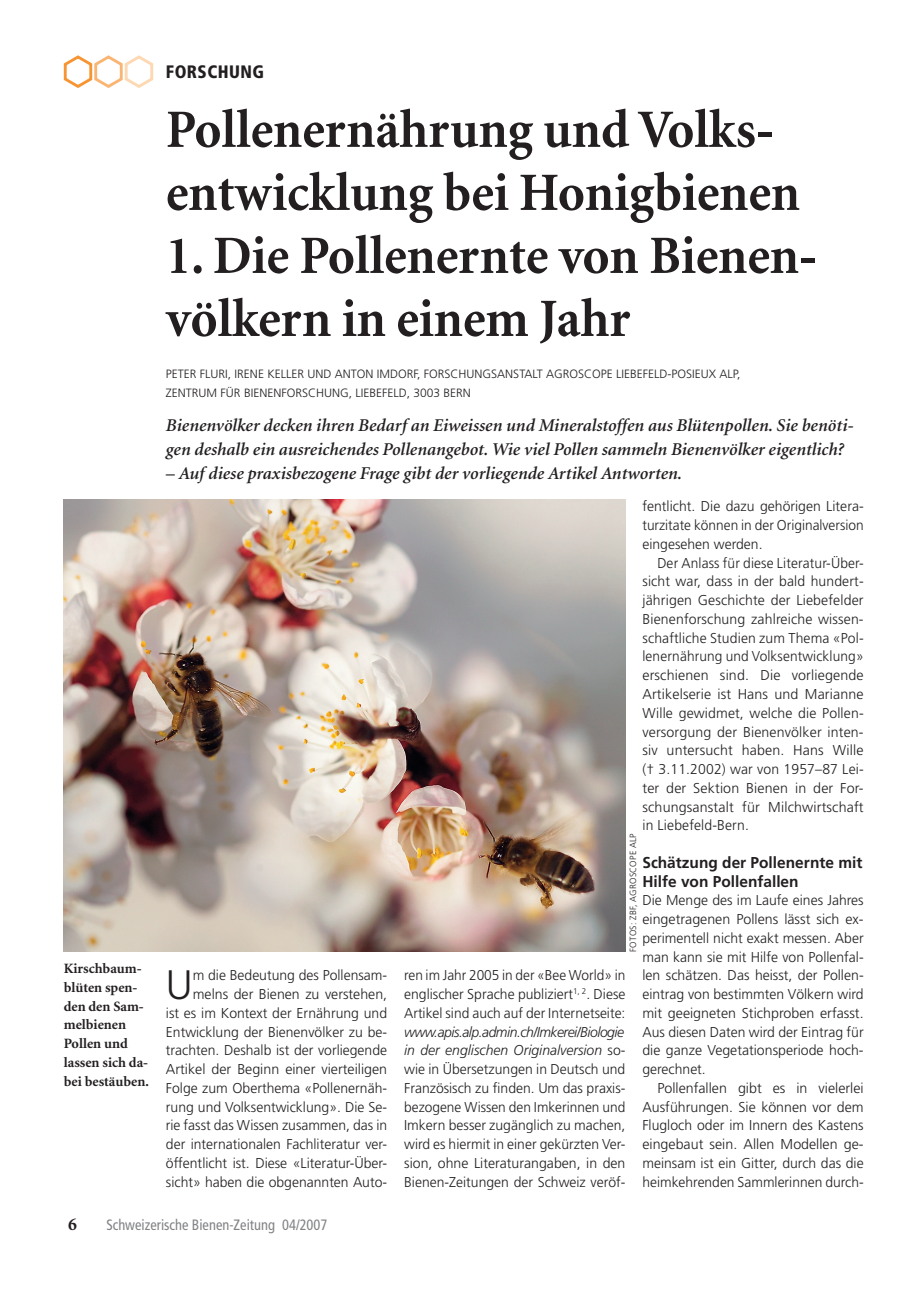
<style>
.page{position:relative;width:919px;height:1289px;background:#fff}
.page>*{position:absolute;margin:0;border:0;box-sizing:border-box;transform-origin:0 0}
.t1{font:700 54px/63px "Minion";color:#231f20;scale:.96 1}
.t2{font:300 41.1px "Frutiger";color:#231f20}
.t3{font:italic 600 18px/24px "Minion";color:#231f20}
.t4{font:900 condensed 18px "Frutiger";letter-spacing:.025em;color:#231f20;scale:.96 1}
.t5{font:700 15.75px/18.8px "Frutiger";color:#231f20}
.t6{font:condensed 15px "Frutiger";color:#808285;scale:.96 1}
.t7{font:300 14.25px/18.8px "Frutiger";color:#231f20;text-align:justify}
.t8{font:300 14.25px/18.8px "Frutiger";color:#231f20;text-align:justify;scale:.96 1}
.t9{font:700 14.25px/18.8px "Minion";color:#231f20}
.t10{font:300 12px "Frutiger";color:#231f20}
.t11{font:300 9px "Frutiger";letter-spacing:.025em;color:#231f20}
.s1{font-style:italic}
</style>
<div class="page">
<img style="left:64px;top:499px;width:561px;height:452px">
<svg style="left:63px;top:55px;width:91px;height:33px"></svg>
<p class="t4" style="left:166px;top:61px;width:103px">FORSCHUNG</p>
<p class="t9" style="left:64px;top:959px;width:87px">Kirschbaum&shy;blüten spen&shy;den den Sam&shy;melbienen<br>Pollen und lassen sich da&shy;bei bestäuben.</p>
<h1 class="t1" style="left:166px;top:99px;width:662px">Pollenernährung und Volks&shy;entwicklung bei Honigbienen</h1>
<h1 class="t1" style="left:166px;top:225px;width:679px">1. Die Pollenernte von Bienen&shy;völkern in einem Jahr</h1>
<p class="t10" style="left:166px;top:367px;width:287px">Peter Flu ri, Irene Keller u nd Anton Imdorf, Forschu</p>
<p class="t10" style="left:474px;top:367px;width:267px">ngsanstalt Ag rosc ope Liebefeld-Posieux ALP,</p>
<p class="t10" style="left:166px;top:386px;width:145px">Zentrum für Bienenforschu</p>
<p class="t10" style="left:332px;top:386px;width:140px">ng, Liebefeld, 3003 Bern</p>
<p class="t3" style="left:166px;top:414px;width:689px">Bienenvölker decken ihren Bedarf an Eiweissen und Mineralstoffen aus Blütenpollen. Sie benöti&shy;gen deshalb ein ausreichendes Pollenangebot. Wie viel Pollen sammeln Bienenvölker eigentlich?</p>
<p class="t3" style="left:166px;top:462px;width:518px">– Auf diese praxisbezogene Frage gibt der vorliegende Artikel Antworten.</p>
<p class="t7" style="left:642px;top:497px;width:223px">fentlicht. Die dazu gehörigen Litera&shy;turzitate können in der Originalversion eingesehen werden.</p>
<p class="t7" style="left:642px;top:553px;width:223px;text-indent:15px">Der Anlass für diese Literatur-Ü ber&shy;sicht war, dass in der bald hundert&shy;jährigen Geschichte der Liebefelder Bienenforschung zahlreiche wissen&shy;schaftliche Studien zum Thema «Pol&shy;lenernährung und Volksentwicklung» erschienen sind. Die vorliegende Artikelserie ist Hans und Marianne Wille gewidmet, welche die Pollen&shy;versorgung der Bienenvölker inten&shy;siv untersucht haben. Hans Wille († 3.11.2002) war von 1957–87 Lei&shy;ter der Sektion Bienen in der For&shy;schungsanstalt für Milchwirtschaft in Liebefeld-Bern.</p>
<p class="t5" style="left:642px;top:853px;width:221px">Schätzung der Pollenernte mit<br>Hilfe von Pollenfallen</p>
<p class="t7" style="left:642px;top:891px;width:223px">Die Menge des im Laufe eines Jahres eingetragenen Pollens lässt sich ex&shy;perimentell nicht exakt messen. Aber man kann sie mit Hilfe von Pollenfal&shy;len schätzen. Das heisst, der Pollen&shy;eintrag von bestimmten Völkern wird mit geeigneten Stichproben erfasst.<br>Aus diesen Daten wird der Eintrag für die ganze Vegetationsperiode hoch&shy;gerechnet.</p>
<p class="t7" style="left:642px;top:1078px;width:223px;text-indent:15px">Pollenfallen gibt es in vielerlei Ausführungen. Sie können vor dem Flugloch oder im Innern des Kastens eingebaut sein. Allen Modellen ge&shy;meinsam ist ein Gitter, durch das die heimkehrenden Sammlerinnen durch-</p>
<p class="t11" style="left:627px;top:951px;width:120px;rotate:-90deg">Fotos: ZBF, Agrosc ope ALP</p>
<p class="t7" style="left:166px;top:966px;width:223px;text-align:right">m die Bedeutung des Pollensam&shy;melns der Bienen zu verstehen,<br>ist es im Kontext der Ernährung und Entwicklung der Bienenvölker zu be&shy;trachten. Deshalb ist der vorliegende Artikel der Beginn einer vierteiligen Folge zum Oberthema «Pollenernäh&shy;rung und Volksentwicklung». Die Se&shy;rie fasst das Wissen zusammen, das in der internationalen Fachliteratur ver&shy;öffentlicht ist. Diese «Literatur-Ü ber&shy;sicht» haben die obgenannten Auto-</p>
<p class="t8" style="left:404px;top:966px;width:232px">ren im Jahr 2005 in der «Bee World» in englischer Sprache publiziert<sup>1,</sup> <sup>2</sup>. Diese Artikel sind auch auf der Internetseite:</p>
<h2 class="t2" style="left:166px;top:961px;width:28px">U</h2>
<p class="t7" style="left:404px;top:1022px;width:223px"><span class="s1">www.apis.alp.admin.ch/Imkerei/Biologie in der englischen Originalversion</span> so&shy;wie in Ü bersetzungen in Deutsch und Französisch zu finden. Um das praxis&shy;bezogene Wissen den Imkerinnen und Imkern besser zugänglich zu machen, wird es hiermit in einer gekürzten Ver&shy;sion, ohne Literaturangaben, in den Bienen-Zeitungen der Schweiz veröf-</p>
<p class="t6" style="left:106px;top:1216px;width:232px">Schweizerische Bienen-Zeitung 04/2007</p>
</div>
